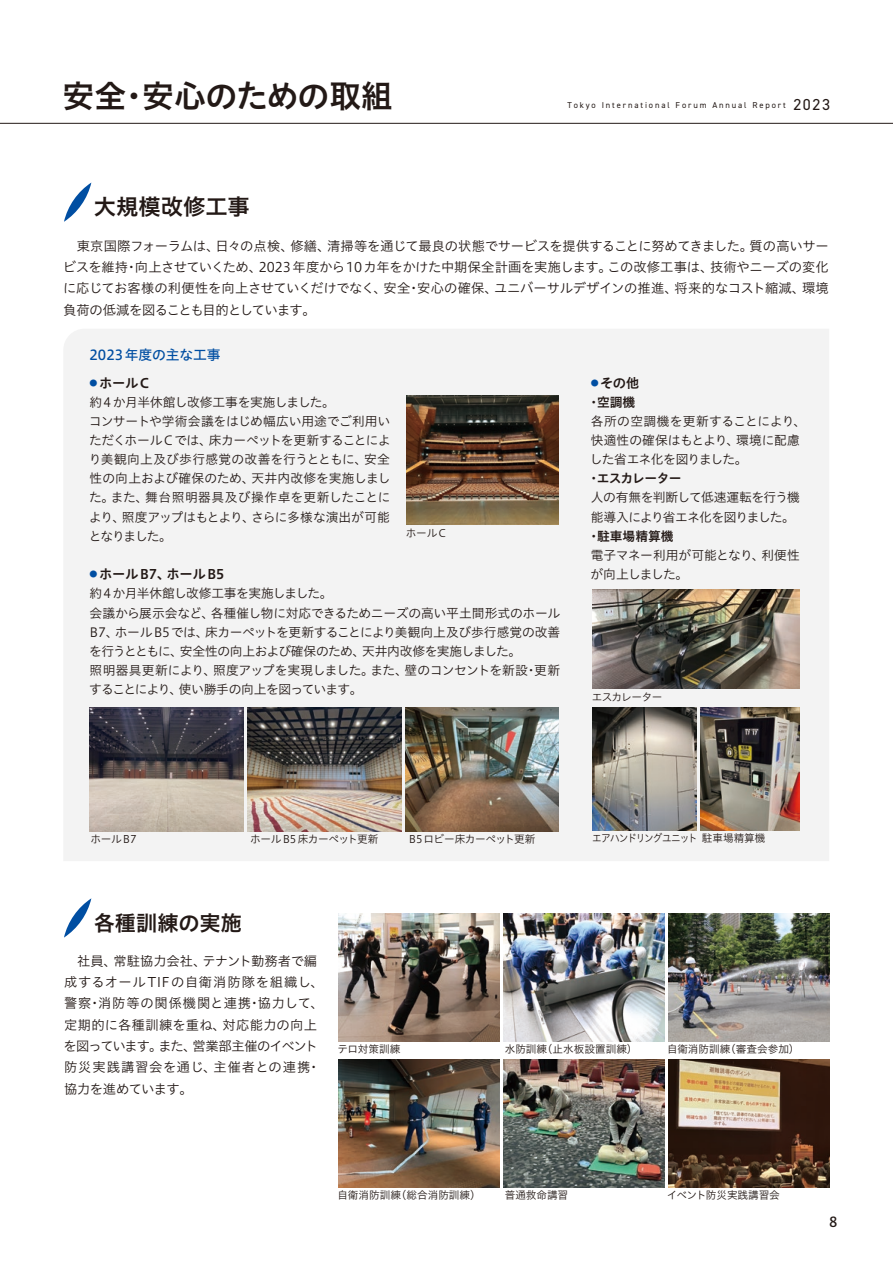
<style>
.page{position:relative;width:893px;height:1263px;background:#fff}
.page>*{position:absolute;margin:0;border:0;box-sizing:border-box;transform-origin:0 0}
.t1{font:31.95px "Hiragino UD Sans Std W6";letter-spacing:-.015em;color:#231916}
.t2{font:22.35px "Hiragino UD Sans Std N W6";color:#231916}
.t3{font:21.3px "Hiragino UD Sans Std N W6";color:#231916}
.t4{font:13.8px "Hiragino UD Sans Std W5";color:#004ea2}
.t5{font:13.8px "Hiragino UD Sans Std W5";color:#231916}
.t6{font:13.35px/21.3px "Hiragino UD Sans Std W3";color:#231916}
.t7{font:13.35px "Hiragino UD Sans Std N W6";letter-spacing:-.02em;color:#231916}
.t8{font:12.75px/19.2px "Hiragino UD Sans Std W3";letter-spacing:-.025em;color:#231916}
.t9{font:12.75px "Hiragino UD Sans Std N W6";color:#231916}
.t10{font:12.75px "Hiragino UD Sans Std N W6";letter-spacing:-.06em;color:#231916}
.t11{font:10.65px "Hiragino UD Sans Std W3";color:#231916}
.t12{font:10.65px "Hiragino UD Sans Std W3";letter-spacing:-.055em;color:#231916;scale:.9 1}
.t13{font:10.65px "Hiragino UD Sans Std W3";letter-spacing:-.025em;color:#231916}
.t14{font:10.65px "Hiragino UD Sans Std W3";letter-spacing:-.03em;color:#231916}
.t15{font:10.65px "Hiragino UD Sans Std W3";letter-spacing:-.02em;color:#231916}
.t16{font:10.65px "Hiragino UD Sans Std W3";letter-spacing:-.06em;color:#231916}
.t17{font:8.55px "DIN2014";letter-spacing:.22em;color:#231916}
.s1{font-size:15.9px}
</style>
<div class="page">
<div style="left:64px;top:329px;width:765px;height:532px;background:#f3f3f3"></div>
<hr style="left:0;top:123px;width:893px;height:1px;background:#231916">
<svg style="left:64px;top:898px;width:27px;height:39px"></svg>
<img style="left:339px;top:1059px;width:160px;height:129px">
<img style="left:504px;top:1059px;width:160px;height:129px">
<img style="left:669px;top:1059px;width:160px;height:129px">
<img style="left:339px;top:913px;width:160px;height:129px">
<img style="left:504px;top:913px;width:160px;height:129px">
<img style="left:669px;top:913px;width:160px;height:129px">
<svg style="left:64px;top:183px;width:27px;height:39px"></svg>
<img style="left:407px;top:395px;width:151px;height:129px">
<img style="left:593px;top:707px;width:103px;height:123px">
<img style="left:592px;top:589px;width:208px;height:100px">
<img style="left:701px;top:707px;width:99px;height:123px">
<img style="left:90px;top:708px;width:153px;height:123px">
<img style="left:247px;top:708px;width:154px;height:123px">
<img style="left:405px;top:708px;width:154px;height:123px">
<h1 class="t1" style="left:63px;top:72px;width:332px">安全・安心のための取組</h1>
<h2 class="t2" style="left:94px;top:190px;width:158px">大規模改修工事</h2>
<p class="t17" style="left:567px;top:100px;width:264px">Tokyo International Forum Annual Report <span class="s1">2023</span></p>
<p class="t6" style="left:63px;top:234px;width:768px;text-align:justify">　東京国際フォーラムは、日々の点検、修繕、清掃等を通じて最良の状態でサービスを提供することに努めてきました。質の高いサービスを維持・向上させていくため、2023年度から10カ年をかけた中期保全計画を実施します。この改修工事は、技術やニーズの変化に応じてお客様の利便性を向上させていくだけでなく、安全・安心の確保、ユニバーサルデザインの推進、将来的なコスト縮減、環境負荷の低減を図ることも目的としています。</p>
<p class="t4" style="left:90px;top:345px;width:133px">2023年度の主な工事</p>
<p class="t7" style="left:89px;top:372px;width:61px"><sup>●</sup> ホールC</p>
<p class="t8" style="left:89px;top:392px;width:303px">約４か月半休館し改修工事を実施しました。<br>コンサートや学術会議をはじめ幅広い用途でご利用いただくホールCでは、床カーペットを更新することにより美観向上及び歩行感覚の改善を行うとともに、安全性の向上および確保のため、天井内改修を実施しました。また、舞台照明器具及び操作卓を更新したことにより、照度アップはもとより、さらに多様な演出が可能となりました。</p>
<p class="t11" style="left:406px;top:524px;width:42px">ホールC</p>
<p class="t7" style="left:90px;top:564px;width:136px"><sup>●</sup> ホールB7、ホールB5</p>
<p class="t8" style="left:89px;top:583px;width:473px">約４か月半休館し改修工事を実施しました。<br>会議から展示会など、各種催し物に対応できるためニーズの高い平土間形式のホールB7、ホールB5では、床カーペットを更新することにより美観向上及び歩行感覚の改善を行うとともに、安全性の向上および確保のため、天井内改修を実施しました。<br>照明器具更新により、照度アップを実現しました。また、壁のコンセントを新設・更新することにより、使い勝手の向上を図っています。</p>
<p class="t7" style="left:591px;top:372px;width:50px"><sup>●</sup> その他</p>
<p class="t9" style="left:588px;top:392px;width:49px">・空調機</p>
<p class="t8" style="left:590px;top:411px;width:218px">各所の空調機を更新することにより、快適性の確保はもとより、環境に配慮した省エネ化を図りました。</p>
<p class="t10" style="left:588px;top:469px;width:95px">・エスカレーター</p>
<p class="t8" style="left:591px;top:487px;width:211px">人の有無を判断して低速運転を行う機能導入により省エネ化を図りました。</p>
<p class="t9" style="left:588px;top:526px;width:88px">・駐車場精算機</p>
<p class="t8" style="left:591px;top:545px;width:211px">電子マネー利用が可能となり、利便性が向上しました。</p>
<p class="t16" style="left:592px;top:689px;width:72px">エスカレーター</p>
<p class="t11" style="left:90px;top:831px;width:48px">ホールB7</p>
<p class="t13" style="left:250px;top:831px;width:130px">ホールB5床カーペット更新</p>
<p class="t14" style="left:409px;top:831px;width:128px">B5ロビー床カーペット更新</p>
<p class="t12" style="left:592px;top:830px;width:194px">エアハンドリングユニット駐車場精算機</p>
<h3 class="t3" style="left:94px;top:907px;width:150px">各種訓練の実施</h3>
<p class="t6" style="left:64px;top:949px;width:262px">　社員、常駐協力会社、テナント勤務者で編成するオールTIFの自衛消防隊を組織し、警察・消防等の関係機関と連携・協力して、定期的に各種訓練を重ね、対応能力の向上を図っています。また、営業部主催のイベント防災実践講習会を通じ、主催者との連携・協力を進めています。</p>
<p class="t11" style="left:338px;top:1041px;width:64px">テロ対策訓練</p>
<p class="t11" style="left:505px;top:1041px;width:134px">水防訓練（止水板設置訓練）</p>
<p class="t11" style="left:667px;top:1041px;width:134px">自衛消防訓練（審査会参加）</p>
<p class="t11" style="left:338px;top:1187px;width:145px">自衛消防訓練（総合消防訓練）</p>
<p class="t11" style="left:505px;top:1187px;width:65px">普通救命講習</p>
<p class="t15" style="left:667px;top:1187px;width:114px">イベント防災実践講習会</p>
<p class="t5" style="left:829px;top:1211px;width:10px">8</p>
</div>
